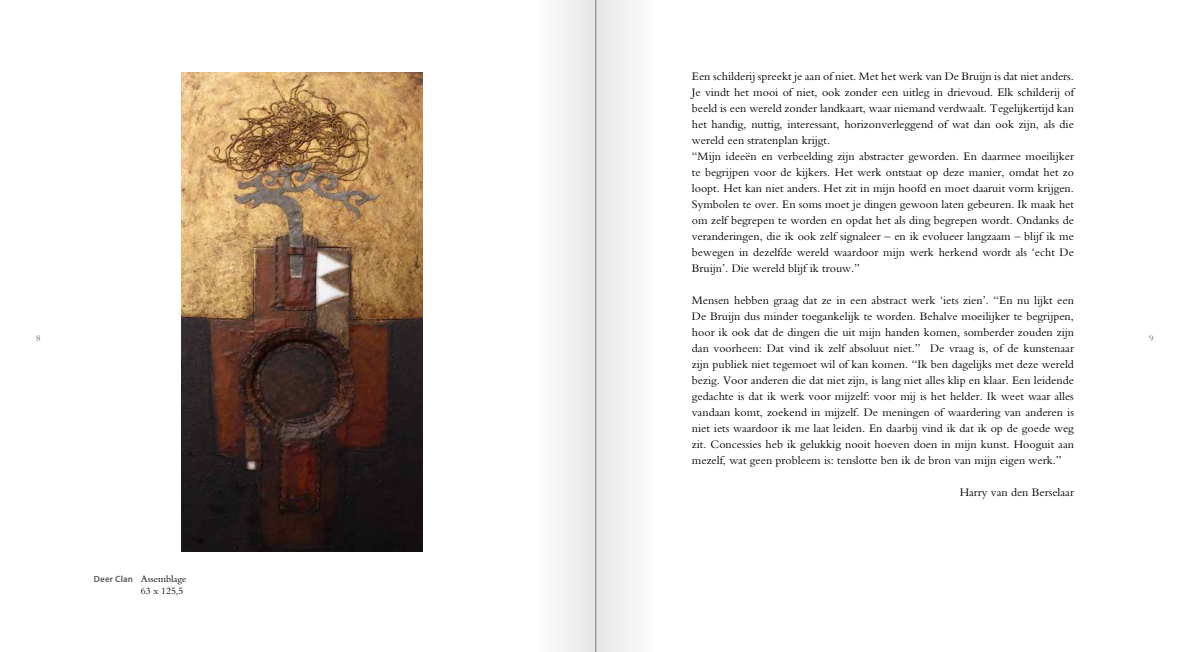
<style>
.page{position:relative;width:1191px;height:652px;background:#fff}
.page>*{position:absolute;margin:0;border:0;box-sizing:border-box;transform-origin:0 0}
.t1{font:12px/16px "Bembo Std";color:#000}
.t2{font:10px/12px "Bembo Std";color:#000}
.t3{font:9px "Bembo Std";color:#646363}
.s1{font-family:"Myriad Pro";font-weight:600;font-size:9px;color:#575756}
</style>
<div class="page">
<div style="left:596px;top:0;width:61px;height:652px;background:#f2f2f2"></div>
<div style="left:534px;top:0;width:61px;height:652px;background:#f2f2f2"></div>
<hr style="left:595px;top:0;width:1px;height:652px;background:#7c7b7b">
<img style="left:181px;top:72px;width:241px;height:479px">
<p class="t1" style="left:692px;top:68px;width:383px">Een schilderij spreekt je aan of niet. Met het werk van De Bruijn is dat niet anders.<br>Je vindt het mooi of niet, ook zonder een uitleg in drievoud. Elk schilderij of beeld is een wereld zonder landkaart, waar niemand verdwaalt. Tegelijkertijd kan het handig, nuttig, interessant, horizonverleggend of wat dan ook zijn, als die wereld een stratenplan krijgt.<br>“Mijn ideeën en verbeelding zijn abstracter geworden. En daarmee moeilijker te begrijpen voor de kijkers. Het werk ontstaat op deze manier, omdat het zo loopt. Het kan niet anders. Het zit in mijn hoofd en moet daaruit vorm krijgen.<br>Symbolen te over. En soms moet je dingen gewoon laten gebeuren. Ik maak het om zelf begrepen te worden en opdat het als ding begrepen wordt. Ondanks de veranderingen, die ik ook zelf signaleer – en ik evolueer langzaam – blijf ik me bewegen in dezelfde wereld waardoor mijn werk herkend wordt als ‘echt De Bruijn’. Die wereld blijf ik trouw.”</p>
<p class="t1" style="left:692px;top:292px;width:384px;text-align:justify">Mensen hebben graag dat ze in een abstract werk ‘iets zien’. “En nu lijkt een De Bruijn dus minder toegankelijk te worden. Behalve moeilijker te begrijpen, hoor ik ook dat de dingen die uit mijn handen komen, somberder zouden zijn dan voorheen: Dat vind ik zelf absoluut niet.” De vraag is, of de kunstenaar zijn publiek niet tegemoet wil of kan komen. “Ik ben dagelijks met deze wereld bezig. Voor anderen die dat niet zijn, is lang niet alles klip en klaar. Een leidende gedachte is dat ik werk voor mijzelf: voor mij is het helder. Ik weet waar alles vandaan komt, zoekend in mijzelf. De meningen of waardering van anderen is niet iets waardoor ik me laat leiden. En daarbij vind ik dat ik op de goede weg zit. Concessies heb ik gelukkig nooit hoeven doen in mijn kunst. Hooguit aan mezelf, wat geen probleem is: tenslotte ben ik de bron van mijn eigen werk.”</p>
<p class="t1" style="left:959px;top:484px;width:116px">Harry van den Berselaar</p>
<p class="t3" style="left:36px;top:332px;width:6px">8</p>
<p class="t3" style="left:1149px;top:332px;width:6px">9</p>
<p class="t2" style="left:141px;top:573px;width:47px;text-indent:-47px"><span class="s1">Deer Clan</span> Assemblage<br>63 x 125,5</p>
</div>
